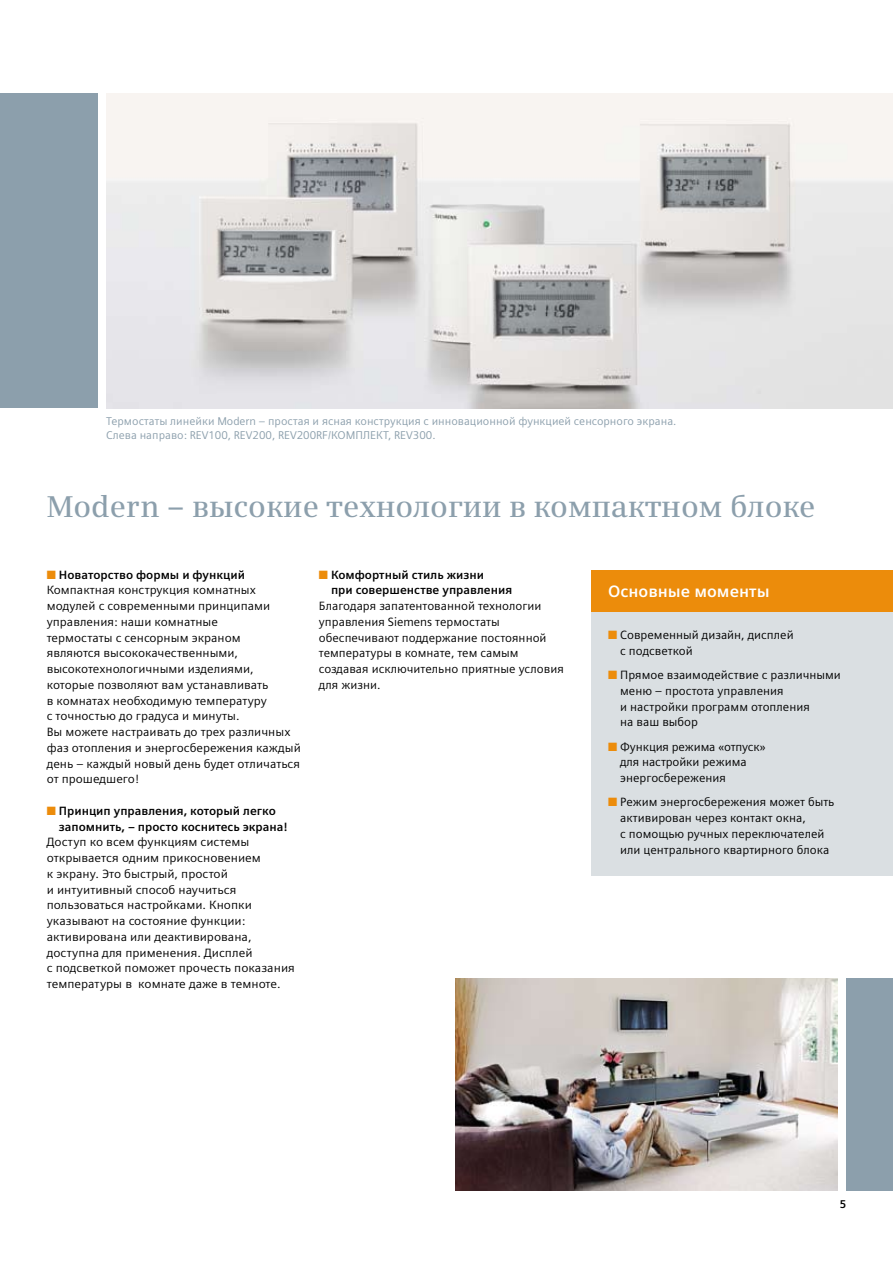
<style>
.page{position:relative;width:893px;height:1263px;background:#fff}
.page>*{position:absolute;margin:0;border:0;box-sizing:border-box;transform-origin:0 0}
.t1{font:600 30px "Siemens Serif OT";color:#8c9fac}
.t2{font:700 16.5px "Siemens Sans OT";color:#fff}
.t3{font:12px/15.8px "Siemens Sans OT";color:#000}
.t4{font:700 12px/15.8px "Siemens Sans OT";color:#000}
.t5{font:11.25px/13.5px "Siemens Sans OT";color:#8c9fac}
.t6{font:700 11.25px "Siemens Sans OT";color:#000}
.s1{color:#ec8c0b}
.s2{font-weight:700}
</style>
<div class="page">
<img style="left:106px;top:94px;width:787px;height:314px">
<div style="left:0;top:94px;width:98px;height:314px;background:#8c9fac"></div>
<div style="left:846px;top:978px;width:47px;height:213px;background:#8c9fac"></div>
<img style="left:455px;top:978px;width:383px;height:213px">
<div style="left:591px;top:570px;width:302px;height:42px;background:#ec8c0b"></div>
<div style="left:591px;top:612px;width:302px;height:264px;background:#dadfe2"></div>
<p class="t5" style="left:106px;top:415px;width:572px">Термостаты линейки Modern – простая и ясная конструкция с инновационной функцией сенсорного экрана.<br>Слева направо: REV100, REV200, REV200RF/КОМПЛЕКТ, REV300.</p>
<h1 class="t1" style="left:47px;top:488px;width:770px">Modern – высокие технологии в компактном блоке</h1>
<p class="t3" style="left:47px;top:567px;width:255px"><span class="s1">■</span> <span class="s2">Новаторство формы и функций </span>Компактная конструкция комнатных модулей с современными принципами управления: наши комнатные<br>термостаты с сенсорным экраном<br>являются высококачественными, высокотехнологичными изделиями, которые позволяют вам устанавливать<br>в комнатах необходимую температуру<br>с точностью до градуса и минуты.<br>Вы можете настраивать до трех различных фаз отопления и энергосбережения каждый день – каждый новый день будет отличаться от прошедшего!</p>
<p class="t4" style="left:59px;top:803px;width:230px;text-indent:-12px"><span class="s1">■</span> Принцип управления, который легко запомнить, – просто коснитесь экрана!</p>
<p class="t3" style="left:47px;top:834px;width:250px">Доступ ко всем функциям системы открывается одним прикосновением<br>к экрану. Это быстрый, простой<br>и интуитивный способ научиться пользоваться настройками. Кнопки указывают на состояние функции: активирована или деактивирована, доступна для применения. Дисплей<br>с подсветкой поможет прочесть показания температуры в комнате даже в темноте.</p>
<p class="t4" style="left:331px;top:567px;width:183px;text-indent:-12px"><span class="s1">■</span> Комфортный стиль жизни<br>при совершенстве управления</p>
<p class="t3" style="left:319px;top:598px;width:246px">Благодаря запатентованной технологии управления Siemens термостаты обеспечивают поддержание постоянной температуры в комнате, тем самым создавая исключительно приятные условия для жизни.</p>
<h2 class="t2" style="left:608px;top:582px;width:163px">Основные моменты</h2>
<p class="t3" style="left:620px;top:627px;width:175px;text-indent:-12px"><span class="s1">■</span> Современный дизайн, дисплей с подсветкой</p>
<p class="t3" style="left:620px;top:667px;width:222px;text-indent:-12px"><span class="s1">■</span> Прямое взаимодействие с различными меню – простота управления<br>и настройки программ отопления<br>на ваш выбор</p>
<p class="t3" style="left:620px;top:739px;width:147px;text-indent:-12px"><span class="s1">■</span> Функция режима «отпуск» для настройки режима энергосбережения</p>
<p class="t3" style="left:620px;top:794px;width:216px;text-indent:-12px"><span class="s1">■</span> Режим энергосбережения может быть активирован через контакт окна,<br>с помощью ручных переключателей или центрального квартирного блока</p>
<p class="t6" style="left:840px;top:1197px;width:8px">5</p>
</div>
